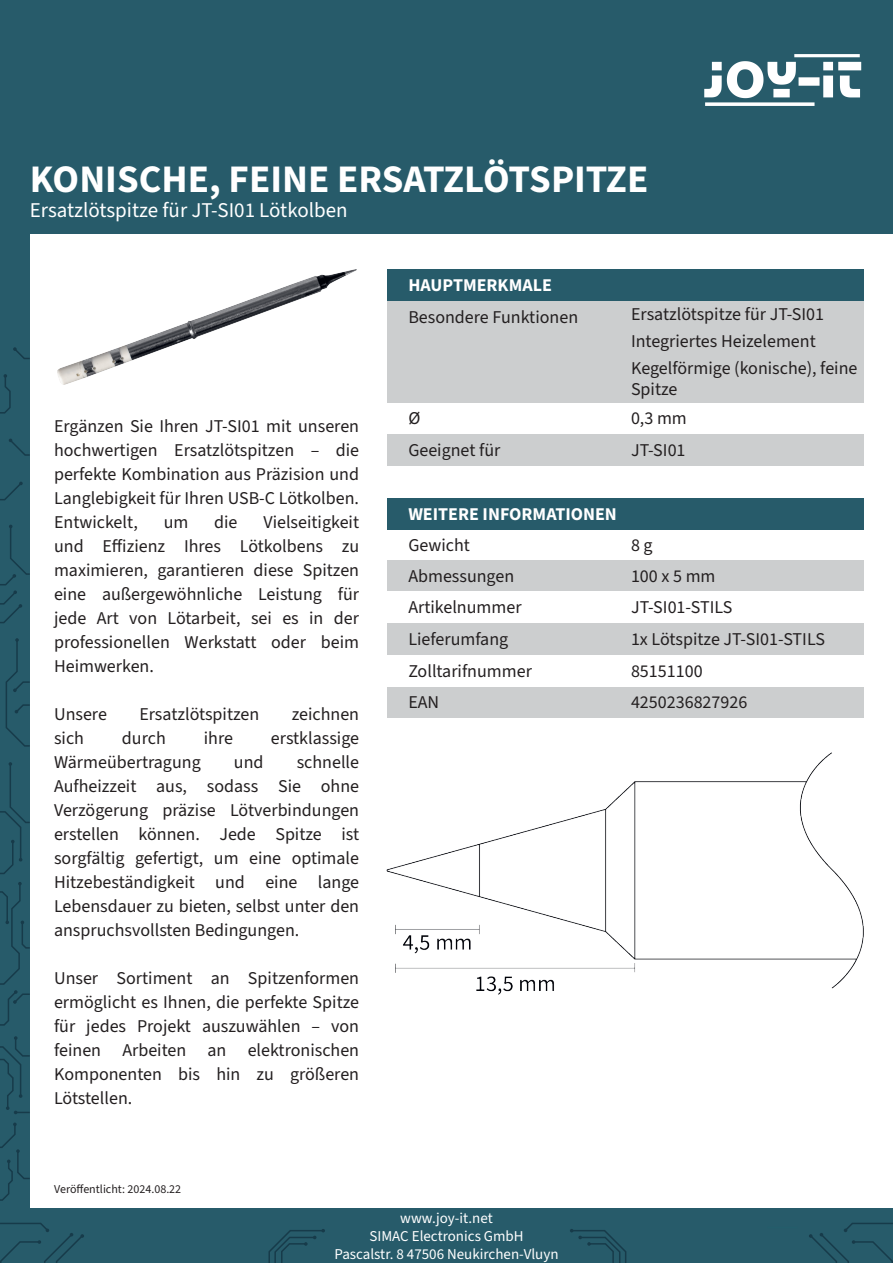
<style>
.page{position:relative;width:893px;height:1263px;background:#fff}
.page>*{position:absolute;margin:0;border:0;box-sizing:border-box;transform-origin:0 0}
.t1{font:700 39px "Source Sans 3";color:#fff}
.t2{font:21px "Source Sans 3";color:#fff}
.Default{font:18px/24px "Source Sans 3";color:#231f20;text-align:justify}
.t3{font:700 18px "Source Sans 3";color:#fff}
.t4{font:15px "Source Sans 3";color:#fff}
.t5{font:12px "Source Sans 3";color:#231f20}
</style>
<div class="page">
<div style="left:387px;top:434px;width:476px;height:32px;background:#cccecf"></div>
<div style="left:387px;top:301px;width:476px;height:101px;background:#cccecf"></div>
<div style="left:0;top:0;width:893px;height:234px;background:#275b6a"></div>
<img style="left:704px;top:54px;width:158px;height:52px">
<div style="left:0;top:208px;width:30px;height:1055px;background:#275b6a"></div>
<div style="left:387px;top:269px;width:476px;height:32px;background:#275b6a"></div>
<svg style="left:0;top:1122px;width:30px;height:79px"></svg>
<svg style="left:0;top:1036px;width:30px;height:78px"></svg>
<svg style="left:0;top:882px;width:30px;height:144px"></svg>
<svg style="left:0;top:762px;width:30px;height:112px"></svg>
<svg style="left:5px;top:638px;width:25px;height:109px"></svg>
<svg style="left:0;top:525px;width:30px;height:99px"></svg>
<svg style="left:0;top:482px;width:23px;height:19px"></svg>
<svg style="left:9px;top:438px;width:21px;height:18px"></svg>
<svg style="left:0;top:374px;width:11px;height:40px"></svg>
<svg style="left:13px;top:347px;width:17px;height:12px"></svg>
<img style="left:57px;top:269px;width:299px;height:115px">
<div style="left:0;top:1209px;width:893px;height:54px;background:#275b6a"></div>
<svg style="left:268px;top:1229px;width:57px;height:34px"></svg>
<svg style="left:570px;top:1229px;width:57px;height:34px"></svg>
<svg style="left:0;top:1223px;width:84px;height:40px"></svg>
<svg style="left:809px;top:1223px;width:84px;height:40px"></svg>
<div style="left:387px;top:561px;width:476px;height:30px;background:#cccecf"></div>
<div style="left:387px;top:687px;width:476px;height:30px;background:#cccecf"></div>
<div style="left:387px;top:623px;width:476px;height:32px;background:#cccecf"></div>
<div style="left:387px;top:498px;width:476px;height:32px;background:#275b6a"></div>
<img style="left:387px;top:753px;width:476px;height:242px">
<p class="t1" style="left:30px;top:154px;width:620px">KONISCHE, FEINE ERSATZLÖTSPITZE</p>
<p class="t2" style="left:30px;top:197px;width:319px">Ersatzlötspitze für JT-SI01 Lötkolben</p>
<p class="Default" style="left:54px;top:414px;width:307px">Ergänzen Sie Ihren JT-SI01 mit unseren hochwertigen Ersatzlötspitzen – die perfekte Kombination aus Präzision und Langlebigkeit für Ihren USB-C Lötkolben.<br>Entwickelt,</p>
<p class="Default" style="left:54px;top:510px;width:307px;text-indent:209px">Vielseitigkeit und Effizienz Ihres Lötkolbens zu maximieren, garantieren diese Spitzen eine außergewöhnliche Leistung für jede Art von Lötarbeit, sei es in der professionellen Werkstatt oder beim Heimwerken.</p>
<p class="Default" style="left:54px;top:702px;width:54px">Unsere</p>
<p class="Default" style="left:139px;top:702px;width:121px">Ersatzlötspitzen</p>
<p class="Default" style="left:292px;top:702px;width:69px">zeichnen</p>
<p class="Default" style="left:54px;top:726px;width:31px">sich</p>
<p class="Default" style="left:122px;top:726px;width:45px">durch</p>
<p class="Default" style="left:204px;top:726px;width:31px">ihre</p>
<p class="Default" style="left:271px;top:726px;width:90px">erstklassige</p>
<p class="Default" style="left:54px;top:750px;width:148px">Wärmeübertragung</p>
<p class="Default" style="left:234px;top:750px;width:31px">und</p>
<p class="Default" style="left:164px;top:510px;width:26px">um</p>
<p class="Default" style="left:214px;top:510px;width:25px">die</p>
<p class="Default" style="left:54px;top:750px;width:307px;text-indent:243px">schnelle Aufheizzeit aus, sodass Sie ohne Verzögerung präzise Lötverbindungen erstellen können. Jede Spitze ist sorgfältig gefertigt, um eine optimale Hitzebeständigkeit und eine lange Lebensdauer zu bieten, selbst unter den anspruchsvollsten Bedingungen.</p>
<p class="Default" style="left:54px;top:966px;width:307px">Unser Sortiment an Spitzenformen ermöglicht es Ihnen, die perfekte Spitze für jedes Projekt auszuwählen – von feinen Arbeiten an elektronischen Komponenten bis hin zu größeren Lötstellen.</p>
<p class="t5" style="left:54px;top:1181px;width:129px">Veröffentlicht: 2024.08.22</p>
<p class="t3" style="left:408px;top:273px;width:145px">HAUPTMERKMALE</p>
<p class="Default" style="left:408px;top:305px;width:171px">Besondere Funktionen</p>
<p class="Default" style="left:631px;top:302px;width:195px">Ersatzlötspitze für JT-SI01</p>
<p class="Default" style="left:631px;top:329px;width:186px">Integriertes Heizelement</p>
<p class="Default" style="left:631px;top:358px;width:228px;line-height:21px">Kegelförmige (konische), feine<br>Spitze</p>
<p class="Default" style="left:408px;top:406px;width:13px">Ø</p>
<p class="Default" style="left:631px;top:406px;width:57px">0,3 mm</p>
<p class="Default" style="left:408px;top:438px;width:94px">Geeignet für</p>
<p class="Default" style="left:631px;top:438px;width:56px">JT-SI01</p>
<p class="t3" style="left:408px;top:502px;width:210px">WEITERE INFORMATIONEN</p>
<p class="Default" style="left:408px;top:533px;width:63px">Gewicht</p>
<p class="Default" style="left:408px;top:564px;width:107px">Abmessungen</p>
<p class="Default" style="left:631px;top:533px;width:23px">8 g</p>
<p class="Default" style="left:631px;top:564px;width:86px">100 x 5 mm</p>
<p class="Default" style="left:408px;top:595px;width:115px">Artikelnummer</p>
<p class="Default" style="left:631px;top:595px;width:103px">JT-SI01-STILS</p>
<p class="Default" style="left:408px;top:627px;width:101px">Lieferumfang</p>
<p class="Default" style="left:631px;top:627px;width:195px">1x Lötspitze JT-SI01-STILS</p>
<p class="Default" style="left:408px;top:659px;width:125px">Zolltarifnummer</p>
<p class="Default" style="left:631px;top:659px;width:73px">85151100</p>
<p class="Default" style="left:408px;top:690px;width:32px">EAN</p>
<p class="Default" style="left:631px;top:690px;width:118px">4250236827926</p>
<p class="t4" style="left:400px;top:1208px;width:94px">www.joy-it.net</p>
<p class="t4" style="left:369px;top:1226px;width:156px">SIMAC Electronics GmbH</p>
<p class="t4" style="left:334px;top:1244px;width:226px">Pascalstr. 8 47506 Neukirchen-Vluyn</p>
</div>
